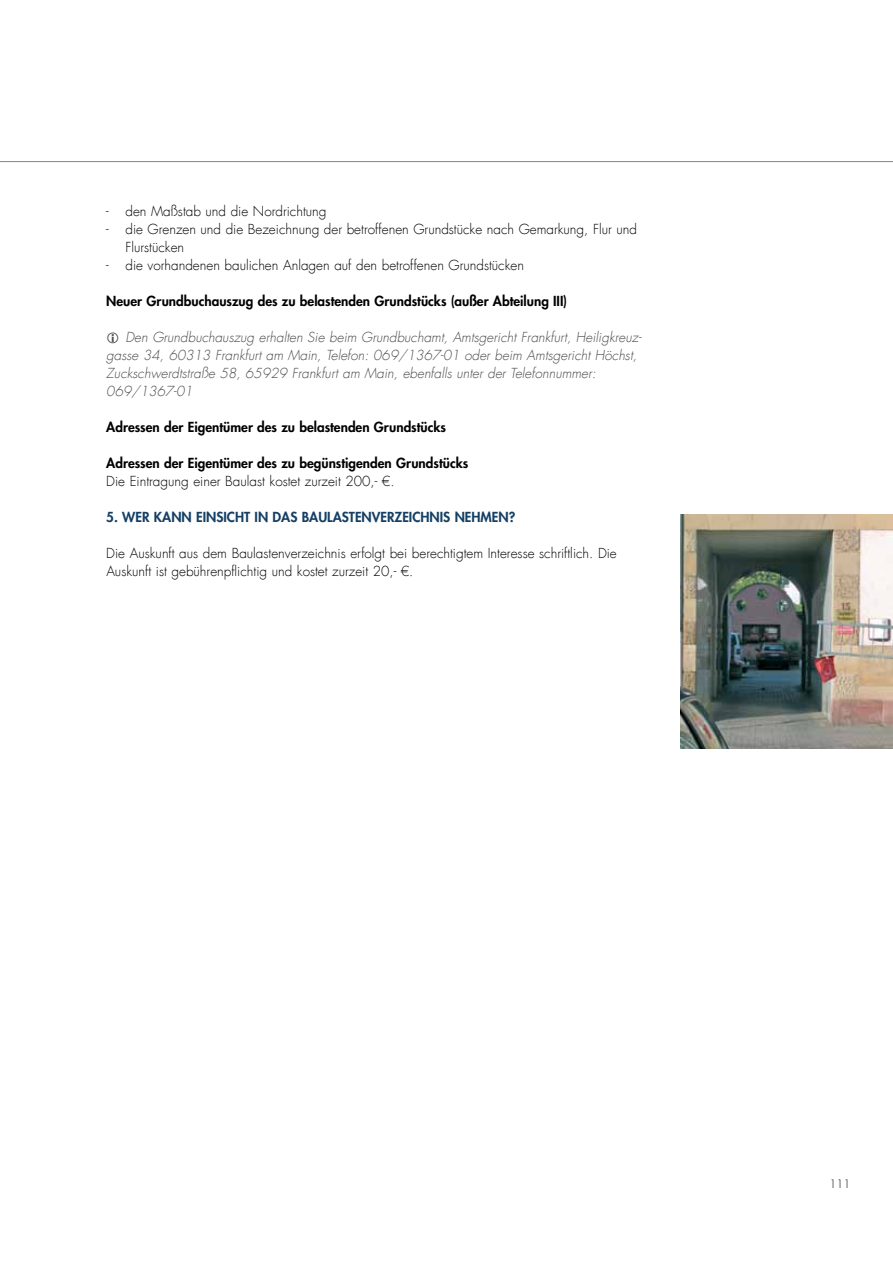
<style>
.page{position:relative;width:893px;height:1263px;background:#fff}
.page>*{position:absolute;margin:0;border:0;box-sizing:border-box;transform-origin:0 0}
.t1{font:300 13.5px/18px "Futura LT";color:#000}
.t2{font:italic 300 13.5px/18px "Futura LT";color:#4d4d4f}
.t3{font:800 13.5px "Futura Std";color:#000}
.t4{font:800 13.5px "Futura Std";letter-spacing:.11em;color:#153f64}
.t5{font:300 11.25px "Futura LT";color:#000}
</style>
<div class="page">
<hr style="left:0;top:161px;width:893px;height:1px;background:#7d849d">
<img style="left:680px;top:514px;width:213px;height:234px">
<p class="t1" style="left:106px;top:202px;width:222px">- den Maßstab und die Nordrichtung</p>
<p class="t1" style="left:125px;top:220px;width:513px;text-indent:-19px">- die Grenzen und die Bezeichnung der betroffenen Grundstücke nach Gemarkung, Flur und<br>Flurstücken</p>
<p class="t1" style="left:106px;top:256px;width:419px">- die vorhandenen baulichen Anlagen auf den betroffenen Grundstücken</p>
<p class="t3" style="left:106px;top:292px;width:462px">Neuer Grundbuchauszug des zu belastenden Grundstücks (außer Abteilung III)</p>
<p class="t2" style="left:106px;top:328px;width:537px;text-indent:19px">Den Grundbuchauszug erhalten Sie beim Grundbuchamt, Amtsgericht Frankfurt, Heiligkreuz&shy;gasse 34, 60313 Frankfurt am Main, Telefon: 069/1367-01 oder beim Amtsgericht Höchst, Zuckschwerdtstraße 58, 65929 Frankfurt am Main, ebenfalls unter der Telefonnummer:<br>069/1367-01</p>
<p class="t3" style="left:106px;top:418px;width:341px">Adressen der Eigentümer des zu belastenden Grundstücks</p>
<p class="t3" style="left:106px;top:454px;width:364px">Adressen der Eigentümer des zu begünstigenden Grundstücks</p>
<p class="t1" style="left:106px;top:472px;width:290px">Die Eintragung einer Baulast kostet zurzeit 200,- €.</p>
<p class="t4" style="left:106px;top:508px;width:410px">5. Wer kann Ei nsicht in das Baulastenverzeichnis nehmen?</p>
<p class="t1" style="left:106px;top:544px;width:512px">Die Auskunft aus dem Baulastenverzeichnis erfolgt bei berechtigtem Interesse schriftlich. Die<br>Auskunft ist gebührenpflichtig und kostet zurzeit 20,- €.</p>
<p class="t5" style="left:829px;top:1177px;width:22px">111</p>
</div>
